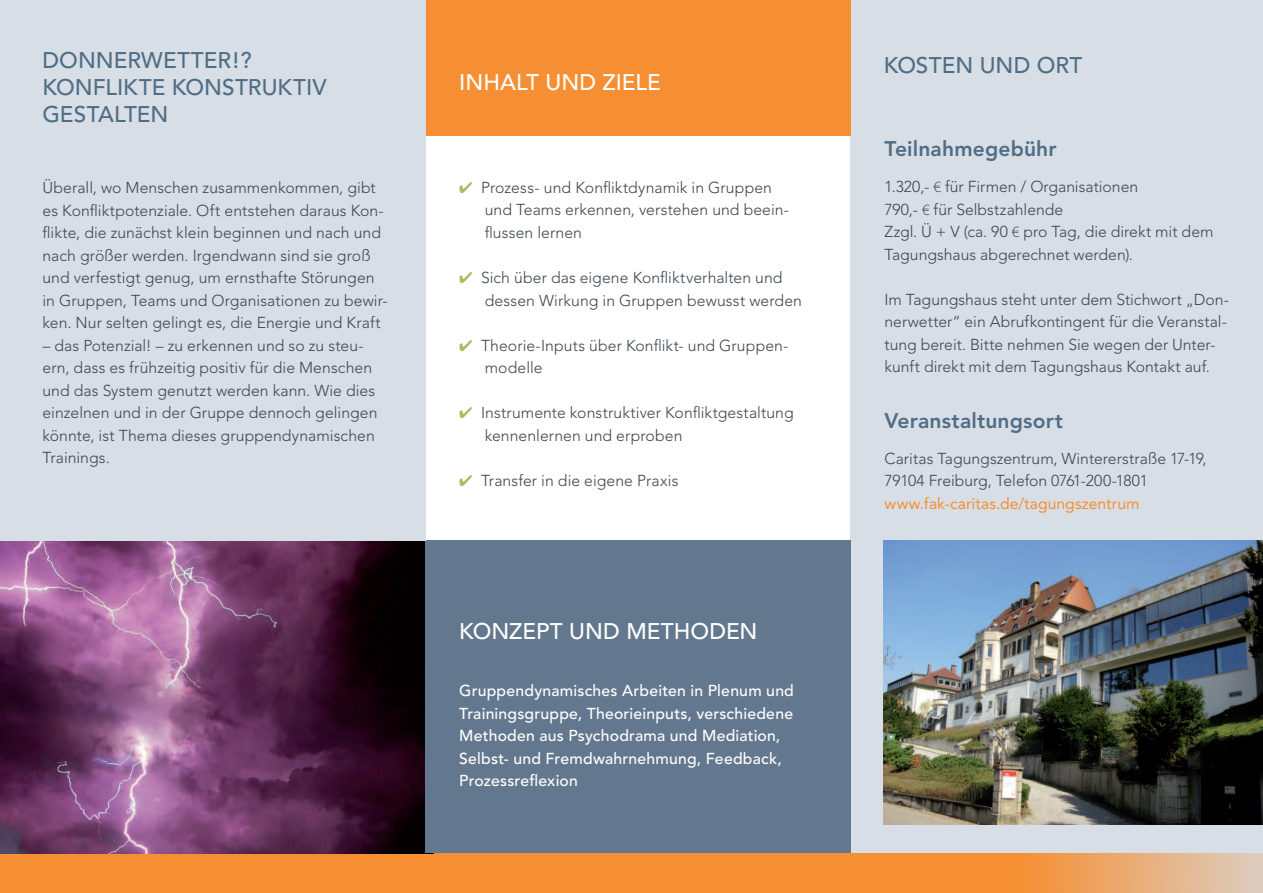
<style>
.page{position:relative;width:1263px;height:893px;background:#fff}
.page>*{position:absolute;margin:0;border:0;box-sizing:border-box;transform-origin:0 0}
.t1{font:500 22.5px "Avenir";letter-spacing:.005em;color:#506d86}
.t2{font:500 22.5px "Avenir";color:#fff}
.t3{font:800 21px "Avenir";letter-spacing:.01em;color:#506d86}
.t4{font:300 15.75px/22.5px "Avenir";letter-spacing:.005em;color:#3d474f}
.t5{font:500 15.75px/22.5px "Avenir";letter-spacing:.015em;color:#fff}
.t6{font:15.75px "Avenir";color:#f68f33}
.s1{color:#a9bc5c}
.s2{font-family:"Myriad Pro"}
</style>
<div class="page">
<div style="left:850px;top:0;width:413px;height:893px;background:#d7dee5"></div>
<svg style="left:0;top:853px;width:1263px;height:40px;background:#f29440"></svg>
<img style="left:0;top:540px;width:425px;height:313px">
<div style="left:425px;top:0;width:425px;height:135px;background:#f68f33"></div>
<div style="left:425px;top:540px;width:425px;height:313px;background:#63788e"></div>
<div style="left:0;top:0;width:425px;height:540px;background:#d7dee5"></div>
<img style="left:884px;top:540px;width:379px;height:285px">
<h1 class="t1" style="left:43px;top:47px;width:17px">DONNERWETTE</h1>
<h1 class="t1" style="left:217px;top:47px;width:36px">R!?</h1>
<h1 class="t1" style="left:43px;top:74px;width:28px">KONFLI</h1>
<h1 class="t1" style="left:123px;top:74px;width:127px">KTE KON STRU</h1>
<h1 class="t1" style="left:278px;top:74px;width:50px">KTIV</h1>
<h1 class="t1" style="left:43px;top:101px;width:86px">GESTALTEN</h1>
<p class="t4" style="left:43px;top:176px;width:347px">Überall, wo Menschen zusammenkommen, gibt es Konfliktpotenziale. Oft entstehen daraus Kon&shy;flikte, die zunächst klein beginnen und nach und nach größer werden. Irgendwann sind sie groß und verfestigt genug, um ernsthafte Störungen in Gruppen, Teams und Organisationen zu bewir&shy;ken. Nur selten gelingt es, die Energie und Kraft</p>
<p class="t4" style="left:43px;top:334px;width:336px">– das Potenzial! – zu erkennen und so zu steu&shy;ern, dass es frühzeitig positiv für die Menschen und das System genutzt werden kann. Wie dies einzelnen und in der Gruppe dennoch gelingen könnte, ist Thema dieses gruppendynamischen Trainings.</p>
<h1 class="t2" style="left:459px;top:69px;width:203px">I nhalt und Ziele</h1>
<p class="t4" style="left:485px;top:176px;width:306px;text-indent:-26px"><span class="s1">✔</span> Prozess- und Konfliktdynamik in Gruppen und Teams erkennen, verstehen und beein&shy;flussen lernen</p>
<p class="t4" style="left:485px;top:266px;width:319px;text-indent:-26px"><span class="s1">✔</span> Sich über das eigene Konfliktverhalten und dessen Wirkung in Gruppen bewusst werden</p>
<p class="t4" style="left:485px;top:334px;width:305px;text-indent:-26px"><span class="s1">✔</span> Theorie-Inputs über Konflikt- und Gruppen&shy;modelle</p>
<p class="t4" style="left:485px;top:401px;width:310px;text-indent:-25px"><span class="s1">✔</span> Instrumente konstruktiver Konfliktgestaltung kennenlernen und erproben</p>
<p class="t4" style="left:459px;top:469px;width:221px"><span class="s1">✔</span> Transfer in die eigene Praxis</p>
<h1 class="t2" style="left:459px;top:618px;width:300px">Konzept und M ethoden</h1>
<p class="t5" style="left:459px;top:680px;width:336px">Gruppendynamisches Arbeiten in Plenum und Trainingsgruppe, Theorieinputs, verschiedene Methoden aus Psychodrama und Mediation, Selbst- und Fremdwahrnehmung, Feedback, Prozessreflexion</p>
<h1 class="t1" style="left:884px;top:52px;width:169px">Kosten und ORT</h1>
<h2 class="t3" style="left:884px;top:137px;width:174px">Teilnahmegebühr</h2>
<p class="t4" style="left:884px;top:176px;width:331px">1.320,- <span class="s2">€</span> für Firmen / Organisationen<br>790,- <span class="s2">€</span> für Selbstzahlende<br>Zzgl. Ü + V (ca. 90 <span class="s2">€</span> pro Tag, die direkt mit dem Tagungshaus abgerechnet werden).</p>
<p class="t4" style="left:884px;top:288px;width:346px">Im Tagungshaus steht unter dem Stichwort „Don&shy;nerwetter“ ein Abrufkontingent für die Veranstal&shy;tung bereit. Bitte nehmen Sie wegen der Unter&shy;kunft direkt mit dem Tagungshaus Kontakt auf.</p>
<h2 class="t3" style="left:884px;top:408px;width:180px">Veranstaltungsort</h2>
<p class="t4" style="left:884px;top:447px;width:324px">Caritas Tagungszentrum, Wintererstraße 17-19,<br>79104 Freiburg, Telefon 0761-200-1801</p>
<p class="t6" style="left:884px;top:494px;width:256px">www.fak-caritas.de/tagungszentrum</p>
</div>
